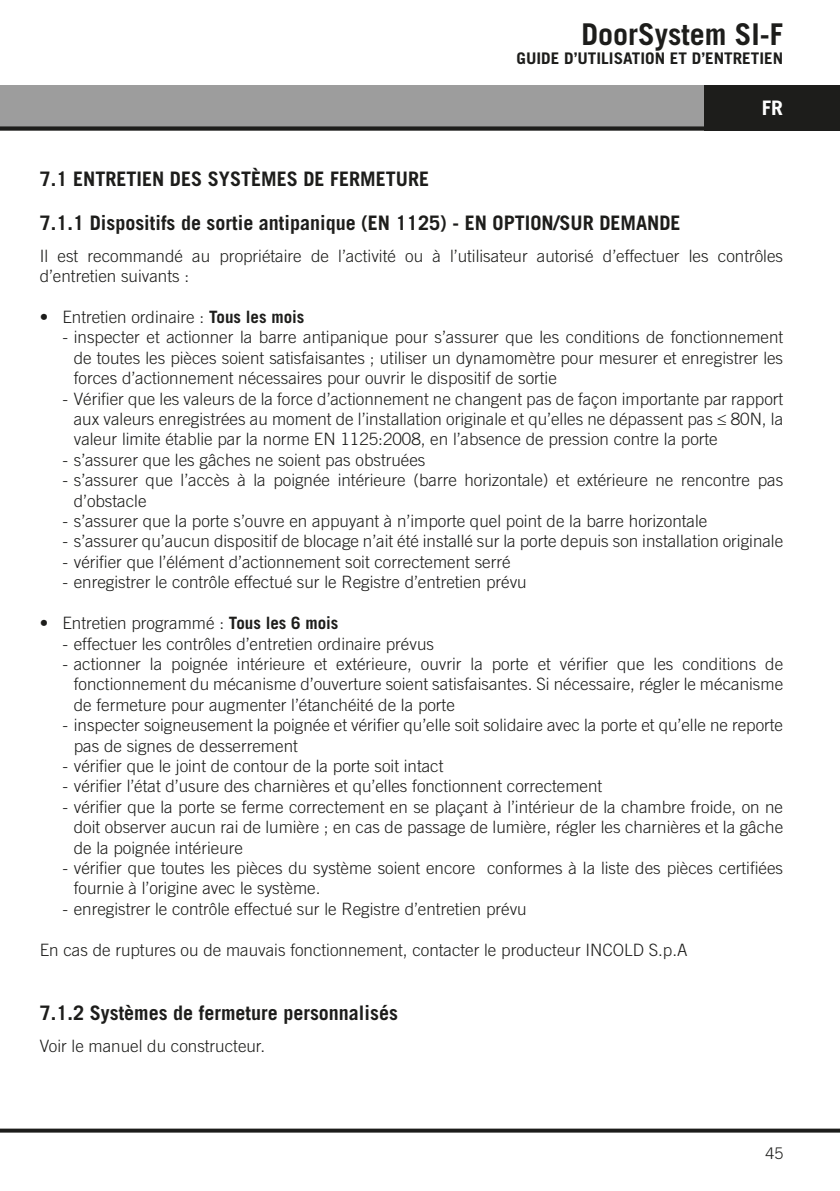
<style>
.page{position:relative;width:840px;height:1191px;background:#fff}
.page>*{position:absolute;margin:0;border:0;box-sizing:border-box;transform-origin:0 0}
.t1{font:700 30px "Trade Gothic";color:#1d1d1b}
.t2{font:700 20px "Trade Gothic";color:#1d1d1b}
.t3{font:700 20px "Trade Gothic";color:#fff;scale:1.07 1}
.t4{font:300 17px/20.4px "Trade Gothic";color:#1d1d1b}
.t5{font:700 16px "Trade Gothic";color:#1d1d1b;scale:1.07 1}
.t6{font:300 16px "Trade Gothic";color:#1d1d1b}
.s1{font-weight:700}
</style>
<div class="page">
<div style="left:0;top:85px;width:839px;height:45px;background:#9d9d9d"></div>
<svg style="left:0;top:126px;width:703px;height:4px;background:#2b2b29"></svg>
<svg style="left:0;top:1128px;width:839px;height:4px;background:#3f3f3d"></svg>
<div style="left:703px;top:85px;width:136px;height:45px;background:#1d1d1b"></div>
<h1 class="t1" style="left:581px;top:15px;width:203px">DoorSystem SI-F</h1>
<p class="t5" style="left:516px;top:48px;width:250px">GUIDE D’UTILISATION ET D’ENTRETIEN</p>
<p class="t3" style="left:761px;top:96px;width:22px">FR</p>
<p class="t2" style="left:40px;top:166px;width:391px">7.1 ENTRETIEN DES SYSTÈMES DE FERMETURE</p>
<p class="t2" style="left:40px;top:210px;width:642px">7.1.1 Dispositifs de sortie antipanique (EN 1125) - EN OPTION/SUR DEMANDE</p>
<p class="t4" style="left:40px;top:245px;width:744px">Il est recommandé au propriétaire de l’activité ou à l’utilisateur autorisé d’effectuer les contrôles d’entretien suivants :</p>
<p class="t4" style="left:40px;top:306px;width:266px">• Entretien ordinaire : <span class="s1">Tous les mois</span></p>
<p class="t4" style="left:74px;top:327px;width:710px;text-align:justify;text-indent:-11px">- inspecter et actionner la barre antipanique pour s’assurer que les conditions de fonctionnement de toutes les pièces soient satisfaisantes ; utiliser un dynamomètre pour mesurer et enregistrer les forces d’actionnement nécessaires pour ouvrir le dispositif de sortie</p>
<p class="t4" style="left:74px;top:388px;width:710px;text-align:justify;text-indent:-11px">- Vérifier que les valeurs de la force d’actionnement ne changent pas de façon importante par rapport aux valeurs enregistrées au moment de l’installation originale et qu’elles ne dépassent pas ≤ 80N, la valeur limite établie par la norme EN 1125:2008, en l’absence de pression contre la porte</p>
<p class="t4" style="left:62px;top:449px;width:364px">- s’assurer que les gâches ne soient pas obstruées</p>
<p class="t4" style="left:74px;top:470px;width:710px;text-indent:-11px">- s’assurer que l’accès à la poignée intérieure (barre horizontale) et extérieure ne rencontre pas d’obstacle</p>
<p class="t4" style="left:62px;top:510px;width:646px">- s’assurer que la porte s’ouvre en appuyant à n’importe quel point de la barre horizontale</p>
<p class="t4" style="left:62px;top:531px;width:722px">- s’assurer qu’aucun dispositif de blocage n’ait été installé sur la porte depuis son installation originale</p>
<p class="t4" style="left:62px;top:551px;width:449px">- vérifier que l’élément d’actionnement soit correctement serré</p>
<p class="t4" style="left:62px;top:572px;width:465px">- enregistrer le contrôle effectué sur le Registre d’entretien prévu</p>
<p class="t4" style="left:40px;top:612px;width:300px">• Entretien programmé : <span class="s1">Tous les 6 mois</span></p>
<p class="t4" style="left:62px;top:633px;width:373px">- effectuer les contrôles d’entretien ordinaire prévus</p>
<p class="t4" style="left:74px;top:653px;width:710px;text-align:justify;text-indent:-11px">- actionner la poignée intérieure et extérieure, ouvrir la porte et vérifier que les conditions de fonctionnement du mécanisme d’ouverture soient satisfaisantes. Si nécessaire, régler le mécanisme de fermeture pour augmenter l’étanchéité de la porte</p>
<p class="t4" style="left:74px;top:714px;width:710px;text-indent:-11px">- inspecter soigneusement la poignée et vérifier qu’elle soit solidaire avec la porte et qu’elle ne reporte pas de signes de desserrement</p>
<p class="t4" style="left:62px;top:755px;width:382px">- vérifier que le joint de contour de la porte soit intact</p>
<p class="t4" style="left:62px;top:776px;width:541px">- vérifier l’état d’usure des charnières et qu’elles fonctionnent correctement</p>
<p class="t4" style="left:74px;top:796px;width:710px;text-align:justify;text-indent:-11px">- vérifier que la porte se ferme correctement en se plaçant à l’intérieur de la chambre froide, on ne doit observer aucun rai de lumière ; en cas de passage de lumière, régler les charnières et la gâche de la poignée intérieure</p>
<p class="t4" style="left:74px;top:857px;width:710px;text-indent:-11px">- vérifier que toutes les pièces du système soient encore conformes à la liste des pièces certifiées fournie à l’origine avec le système.</p>
<p class="t4" style="left:62px;top:898px;width:465px">- enregistrer le contrôle effectué sur le Registre d’entretien prévu</p>
<p class="t4" style="left:40px;top:939px;width:649px">En cas de ruptures ou de mauvais fonctionnement, contacter le producteur INCOLD S.p.A</p>
<p class="t2" style="left:40px;top:1001px;width:359px">7.1.2 Systèmes de fermeture personnalisés</p>
<p class="t4" style="left:40px;top:1035px;width:227px">Voir le manuel du constructeur.</p>
<p class="t6" style="left:765px;top:1143px;width:19px">45</p>
</div>
